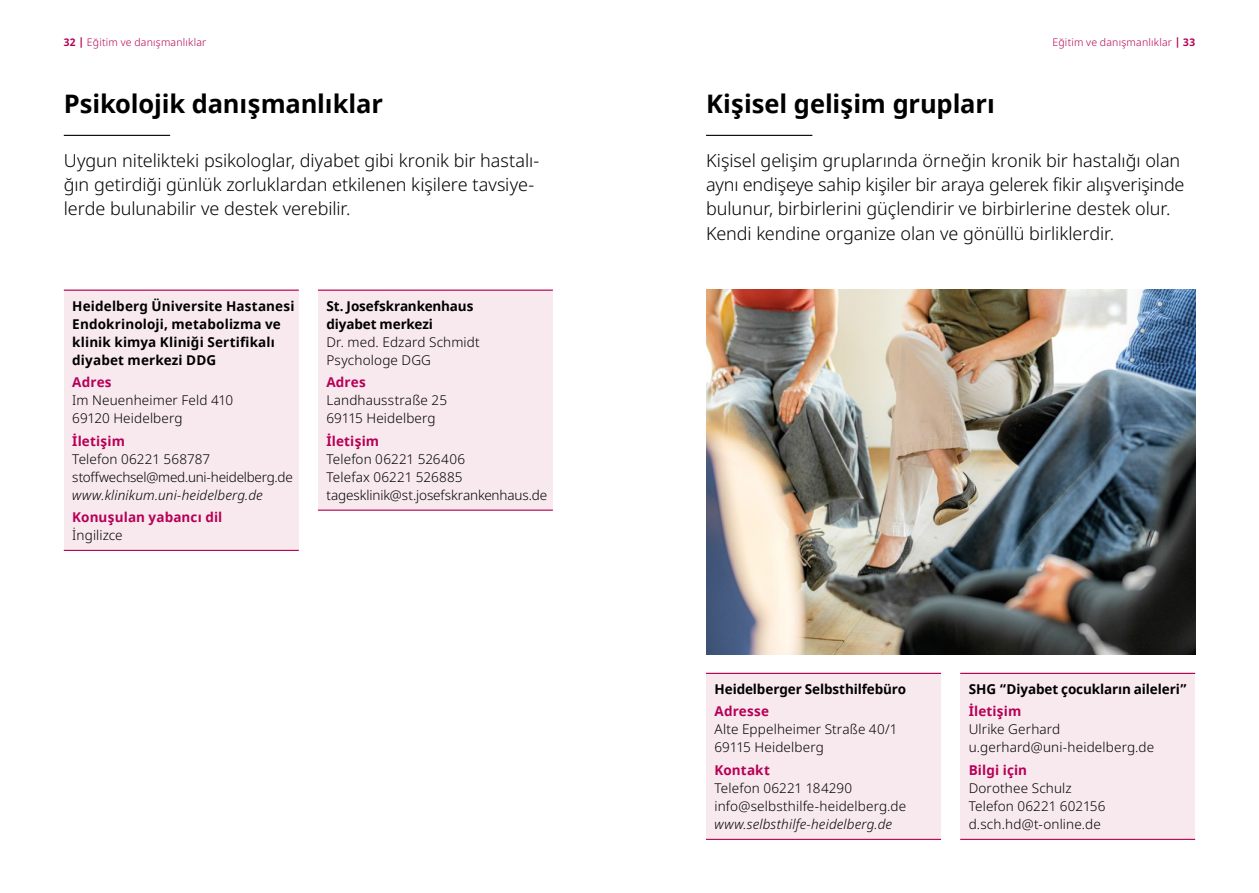
<style>
.page{position:relative;width:1259px;height:893px;background:#fff}
.page>*{position:absolute;margin:0;border:0;box-sizing:border-box;transform-origin:0 0}
.Headline_24pt_Bold_s{font:700 25.5px "Noto Sans";letter-spacing:-.005em;color:#000}
.Kapitelstarter_Einle{font:300 18px/24.3px "Noto Sans";letter-spacing:-.005em;color:#000}
.Fließtext_9pt_Frutig{font:300 13.5px "Noto Sans";letter-spacing:.01em;color:#000}
.Fließtext_9pt_Frutig-2{font:700 13.5px/18px "Noto Sans";letter-spacing:.005em;color:#000}
.Fließtext_9pt_Frutig-3{font:700 13.5px "Noto Sans";letter-spacing:.01em;color:#b60056}
.Fließtext_9pt_Frutig-4{font:italic 300 13.5px "Noto Sans";letter-spacing:.01em;color:#000}
.Fließtext_9pt_Frutig-5{font:300 13.5px "Noto Sans";letter-spacing:-.01em;color:#000}
.Fließtext_9pt_Frutig-6{font:300 13.5px "Noto Sans";letter-spacing:-.02em;color:#000}
.t1{font:300 10.5px "Noto Sans";letter-spacing:.02em;color:#b60056}
.s1{font-weight:700}
</style>
<div class="page">
<hr style="left:64px;top:135px;width:106px;height:1px;background:#000">
<hr style="left:706px;top:135px;width:106px;height:1px;background:#000">
<div style="left:64px;top:290px;width:235px;height:261px;background:#f8e9ee"></div>
<hr style="left:64px;top:290px;width:235px;height:1px;background:#b60056">
<hr style="left:64px;top:550px;width:235px;height:1px;background:#b60056">
<div style="left:318px;top:290px;width:235px;height:221px;background:#f8e9ee"></div>
<hr style="left:318px;top:290px;width:235px;height:1px;background:#b60056">
<hr style="left:318px;top:510px;width:235px;height:1px;background:#b60056">
<div style="left:706px;top:673px;width:235px;height:167px;background:#f8e9ee"></div>
<hr style="left:706px;top:673px;width:235px;height:1px;background:#b60056">
<hr style="left:706px;top:839px;width:235px;height:1px;background:#b60056">
<div style="left:960px;top:673px;width:235px;height:167px;background:#f8e9ee"></div>
<hr style="left:960px;top:673px;width:235px;height:1px;background:#b60056">
<hr style="left:960px;top:839px;width:235px;height:1px;background:#b60056">
<img style="left:706px;top:290px;width:489px;height:364px">
<p class="t1" style="left:64px;top:35px;width:144px"><span class="s1">32 |</span> Eğitim ve danışmanlıklar</p>
<p class="t1" style="left:1052px;top:35px;width:144px">Eğitim ve danışmanlıklar <span class="s1">| 33</span></p>
<h2 class="Headline_24pt_Bold_s" style="left:64px;top:86px;width:321px">Psikolojik danışmanlıklar</h2>
<p class="Kapitelstarter_Einle" style="left:64px;top:148px;width:477px">Uygun nitelikteki psikologlar, diyabet gibi kronik bir hastalı&shy;ğın getirdiği günlük zorluklardan etkilenen kişilere tavsiye&shy;lerde bulunabilir ve destek verebilir.</p>
<p class="Fließtext_9pt_Frutig-2" style="left:72px;top:297px;width:224px">Heidelberg Üniversite Hastanesi</p>
<p class="Fließtext_9pt_Frutig-2" style="left:72px;top:315px;width:210px">Endokrinoloji, metabolizma ve klinik kimya Kliniği Sertifikalı diyabet merkezi DDG</p>
<p class="Fließtext_9pt_Frutig-3" style="left:72px;top:373px;width:41px">Adres</p>
<p class="Fließtext_9pt_Frutig" style="left:72px;top:391px;width:162px">Im Neuenheimer Feld 410</p>
<p class="Fließtext_9pt_Frutig" style="left:72px;top:409px;width:112px">69120 Heidelberg</p>
<p class="Fließtext_9pt_Frutig-3" style="left:72px;top:431px;width:54px">İletişim</p>
<p class="Fließtext_9pt_Frutig" style="left:72px;top:449px;width:139px">Telefon 06221 568787</p>
<p class="Fließtext_9pt_Frutig-6" style="left:72px;top:467px;width:222px">stoffwechsel@med.uni-heidelberg.de</p>
<p class="Fließtext_9pt_Frutig-4" style="left:72px;top:485px;width:192px">www.klinikum.uni-heidelberg.de</p>
<p class="Fließtext_9pt_Frutig-3" style="left:72px;top:507px;width:152px">Konuşulan yabancı dil</p>
<p class="Fließtext_9pt_Frutig" style="left:72px;top:525px;width:52px">İngilizce</p>
<p class="Fließtext_9pt_Frutig-2" style="left:326px;top:297px;width:148px">St. Josefskrankenhaus</p>
<p class="Fließtext_9pt_Frutig-2" style="left:326px;top:315px;width:108px">diyabet merkezi</p>
<p class="Fließtext_9pt_Frutig" style="left:326px;top:333px;width:155px">Dr. med. Edzard Schmidt</p>
<p class="Fließtext_9pt_Frutig" style="left:326px;top:351px;width:106px">Psychologe DGG</p>
<p class="Fließtext_9pt_Frutig-3" style="left:326px;top:373px;width:41px">Adres</p>
<p class="Fließtext_9pt_Frutig" style="left:326px;top:391px;width:122px">Landhausstraße 25</p>
<p class="Fließtext_9pt_Frutig" style="left:326px;top:409px;width:111px">69115 Heidelberg</p>
<p class="Fließtext_9pt_Frutig-3" style="left:326px;top:431px;width:54px">İletişim</p>
<p class="Fließtext_9pt_Frutig" style="left:326px;top:449px;width:140px">Telefon 06221 526406</p>
<p class="Fließtext_9pt_Frutig" style="left:326px;top:467px;width:138px">Telefax 06221 526885</p>
<p class="Fließtext_9pt_Frutig-5" style="left:326px;top:485px;width:222px">tagesklinik@st.josefskrankenhaus.de</p>
<h2 class="Headline_24pt_Bold_s" style="left:706px;top:86px;width:290px">Kişisel gelişim grupları</h2>
<p class="Kapitelstarter_Einle" style="left:706px;top:148px;width:480px">Kişisel gelişim gruplarında örneğin kronik bir hastalığı olan aynı endişeye sahip kişiler bir araya gelerek fikir alışverişinde bulunur, birbirlerini güçlendirir ve birbirlerine destek olur.<br>Kendi kendine organize olan ve gönüllü birliklerdir.</p>
<p class="Fließtext_9pt_Frutig-2" style="left:714px;top:681px;width:193px">Heidelberger Selbsthilfebüro</p>
<p class="Fließtext_9pt_Frutig-3" style="left:714px;top:702px;width:56px">Adresse</p>
<p class="Fließtext_9pt_Frutig" style="left:714px;top:720px;width:184px">Alte Eppelheimer Straße 40/1</p>
<p class="Fließtext_9pt_Frutig" style="left:714px;top:738px;width:111px">69115 Heidelberg</p>
<p class="Fließtext_9pt_Frutig-3" style="left:714px;top:760px;width:57px">Kontakt</p>
<p class="Fließtext_9pt_Frutig" style="left:714px;top:778px;width:139px">Telefon 06221 184290</p>
<p class="Fließtext_9pt_Frutig" style="left:714px;top:796px;width:193px">info@selbsthilfe-heidelberg.de</p>
<p class="Fließtext_9pt_Frutig-4" style="left:714px;top:814px;width:179px">www.selbsthilfe-heidelberg.de</p>
<p class="Fließtext_9pt_Frutig-2" style="left:968px;top:681px;width:220px">SHG “Diyabet çocukların aileleri”</p>
<p class="Fließtext_9pt_Frutig-3" style="left:968px;top:702px;width:54px">İletişim</p>
<p class="Fließtext_9pt_Frutig" style="left:968px;top:720px;width:93px">Ulrike Gerhard</p>
<p class="Fließtext_9pt_Frutig" style="left:968px;top:738px;width:187px">u.gerhard@uni-heidelberg.de</p>
<p class="Fließtext_9pt_Frutig-3" style="left:968px;top:760px;width:60px">Bilgi için</p>
<p class="Fließtext_9pt_Frutig" style="left:968px;top:778px;width:105px">Dorothee Schulz</p>
<p class="Fließtext_9pt_Frutig" style="left:968px;top:796px;width:138px">Telefon 06221 602156</p>
<p class="Fließtext_9pt_Frutig" style="left:968px;top:814px;width:134px">d.sch.hd@t-online.de</p>
</div>
